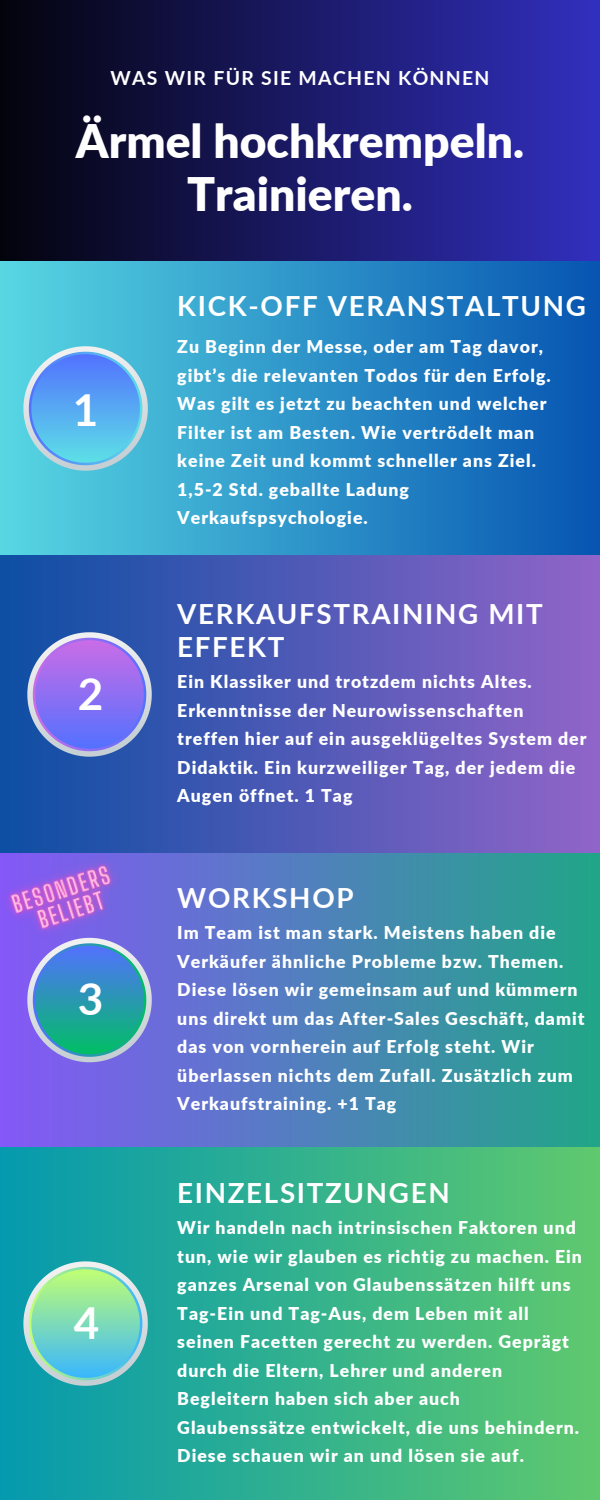
<style>
.page{position:relative;width:600px;height:1500px;background:#fff}
.page>*{position:absolute;margin:0;border:0;box-sizing:border-box;transform-origin:0 0}
.t1{font:900 46.2px/52.5px "Lato";color:#fff;text-align:center}
.t2{font:700 44.1px "Lato";color:#fff}
.t3{font:700 27.8px/33px "Lato";letter-spacing:.06em;color:#fff}
.t4{font:700 19.4px "Lato";letter-spacing:.065em;color:#fff}
.t5{font:900 18px "Lato";letter-spacing:.04em;color:#fff}
.t6{font:900 17.9px "Lato";letter-spacing:.065em;color:#fff}
.t7{font:900 17.7px/28.5px "Lato";letter-spacing:.055em;color:#fff}
.t8{font:900 14px "Lato";letter-spacing:.065em;color:#fff}
</style>
<div class="page">
<div style="left:0;top:0;width:600px;height:317px;background:linear-gradient(to right,#03030c,#312fbf)"></div>
<div style="left:0;top:262px;width:600px;height:293px;background:linear-gradient(to right,#57d7e3,#0755b1)"></div>
<div style="left:0;top:555px;width:600px;height:298px;background:linear-gradient(to right,#0d4ea3,#9165c9)"></div>
<div style="left:0;top:853px;width:600px;height:294px;background:linear-gradient(to right,#8558f7,#20a687)"></div>
<svg style="left:23px;top:346px;width:125px;height:125px;background:#65b6eb"></svg>
<svg style="left:27px;top:632px;width:125px;height:125px;background:#8076e0"></svg>
<svg style="left:27px;top:973px;width:125px;height:89px;background:#449bb5"></svg>
<div style="left:0;top:1147px;width:600px;height:353px;background:linear-gradient(to right,#0499af,#5fc96d)"></div>
<svg style="left:23px;top:1261px;width:125px;height:125px;background:#71ceb9"></svg>
<img style="left:0;top:825px;width:162px;height:148px">
<p class="t4" style="left:110px;top:66px;width:381px">WAS WIR FÜR SIE MACHEN KÖNNEN</p>
<p class="t1" style="left:76px;top:114px;width:450px">Ärmel hochkrempeln.<br>Trainieren.</p>
<p class="t2" style="left:73px;top:382px;width:27px">1</p>
<p class="t2" style="left:78px;top:666px;width:27px">2</p>
<p class="t2" style="left:78px;top:972px;width:27px">3</p>
<p class="t2" style="left:74px;top:1295px;width:27px">4</p>
<p class="t3" style="left:177px;top:289px;width:410px">KICK-OFF VERANSTALTUNG</p>
<p class="t7" style="left:177px;top:332px;width:375px">Zu Beginn der Messe, oder am Tag davor, gibt’s die relevanten Todos für den Erfolg.<br>Was gilt es jetzt zu beachten und welcher Filter ist am Besten. Wie vertrödelt man keine Zeit und kommt schneller ans Ziel.</p>
<p class="t7" style="left:177px;top:475px;width:233px">1,5-2 Std. geballte Ladung<br>Verkaufspsychologie.</p>
<p class="t3" style="left:177px;top:597px;width:367px">VERKAUFSTRAINING MIT<br>EFFEKT</p>
<p class="t7" style="left:177px;top:667px;width:411px">Ein Klassiker und trotzdem nichts Altes.<br>Erkenntnisse der Neurowissenschaften treffen hier auf ein ausgeklügeltes System der Didaktik. Ein kurzweiliger Tag, der jedem die Augen öffnet. 1 Tag</p>
<p class="t3" style="left:177px;top:881px;width:178px">WORKSHOP</p>
<p class="t7" style="left:177px;top:918px;width:409px">Im Team ist man stark. Meistens haben die Verkäufer ähnliche Probleme bzw. Themen.<br>Diese lösen wir gemeinsam auf und kümmern uns direkt um das After-Sales Geschäft, damit das von vornherein auf Erfolg steht. Wir überlassen nichts dem Zufall. Zusätzlich zum Verkaufstraining. +1 Tag</p>
<p class="t3" style="left:177px;top:1176px;width:274px">EINZELSITZUNGEN</p>
<p class="t7" style="left:177px;top:1213px;width:406px">Wir handeln nach intrinsischen Faktoren und tun, wie wir glauben es richtig zu machen. Ein ganzes Arsenal von Glaubenssätzen hilft uns Tag-Ein und Tag-Aus, dem Leben mit all seinen Facetten gerecht zu werden. Geprägt durch die Eltern, Lehrer und anderen Begleitern haben sich aber auch Glaubenssätze entwickelt, die uns behindern.<br>Diese schauen wir an und lösen sie auf.</p>
<p class="t6" style="left:165px;top:1286px;width:267px">INTERESSE AM EHRENAMT?</p>
<p class="t6" style="left:180px;top:1312px;width:242px">KONTAKTIEREN SIE UNS!</p>
<p class="t5" style="left:233px;top:1396px;width:136px">(0221) 1234-56</p>
<p class="t8" style="left:191px;top:1456px;width:220px">WWW.SUPERDUPERSEITE.DE</p>
</div>
